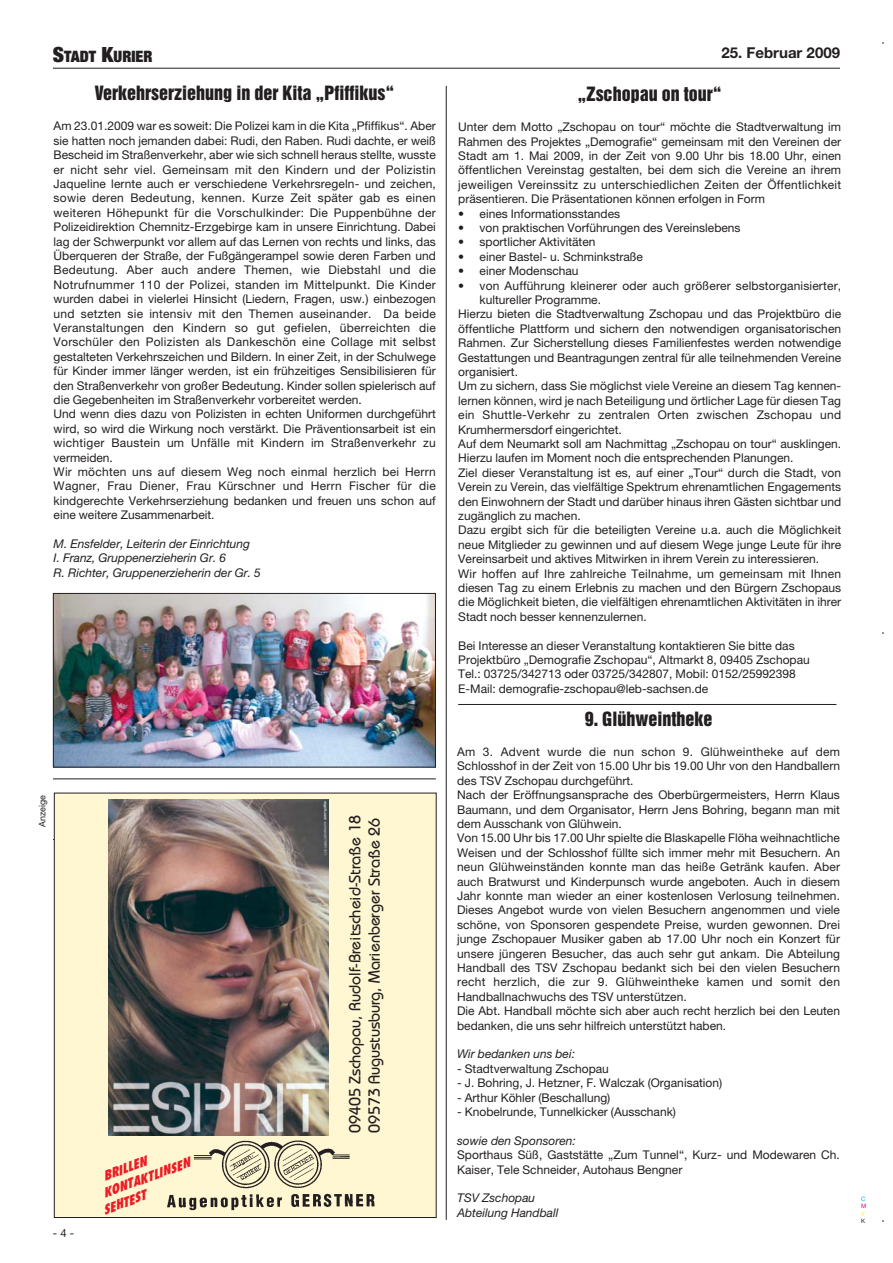
<style>
.page{position:relative;width:893px;height:1263px;background:#fff}
.page>*{position:absolute;margin:0;border:0;box-sizing:border-box;transform-origin:0 0}
.t1{font:18px "Helvetica Inserat";color:#231f20}
.t2{font:500 16.05px/19.4px "Bauhaus";color:#231f20}
.t3{font:900 expanded 15.75px "Helvetica Neue";color:#231f20}
.t4{font:700 15px "Helvetica Neue";color:#231f20}
.t5{font:italic 800 condensed 12.75px "Futura";color:#ed1c24}
.t6{font:12px/14.4px "Helvetica Neue";color:#231f20}
.t7{font:italic 12px/14.4px "Helvetica Neue";color:#231f20}
.t8{font:12px "Helvetica Neue";letter-spacing:.02em;color:#231f20}
.t9{font:11.25px "Helvetica Neue";color:#231f20}
.t10{font:9px "Helvetica Neue";color:#231f20}
.t11{font:6px "Helvetica Neue";color:#00adef}
.t12{font:6px "Helvetica Neue";color:#ec008c}
.t13{font:6px "Helvetica Neue";color:#fff200}
.t14{font:6px "Helvetica Neue";color:#231f20}
.s1{font-size:21px}
</style>
<div class="page">
<hr style="left:53px;top:68px;width:787px;height:1px;background:#231f20">
<hr style="left:446px;top:86px;width:1px;height:1134px;background:#231f20">
<img style="left:52px;top:593px;width:384px;height:247px">
<div style="left:54px;top:793px;width:382px;height:425px;background:#fff6d2"></div>
<img style="left:109px;top:800px;width:219px;height:335px">
<img style="left:167px;top:1140px;width:208px;height:71px">
<hr style="left:53px;top:779px;width:383px;height:1px;background:#231f20">
<hr style="left:458px;top:704px;width:378px;height:1px;background:#231f20">
<h3 class="t3" style="left:53px;top:51px;width:101px"><span class="s1">S</span>TADT <span class="s1">K</span>URIER</h3>
<p class="t4" style="left:721px;top:48px;width:120px">25. Februar 2009</p>
<h1 class="t1" style="left:95px;top:86px;width:301px">Verkehrserziehung in der Kita „Pfiffikus“</h1>
<p class="t6" style="left:54px;top:120px;width:384px">Am 23.01.2009 war es soweit: Die Polizei kam in die Kita „Pfiffikus“. Aber sie hatten noch jemanden dabei: Rudi, den Raben. Rudi dachte, er weiß Bescheid im Straßenverkehr, aber wie sich schnell heraus stellte, wusste er nicht sehr viel. Gemeinsam mit den Kindern und der Polizistin Jaqueline lernte auch er verschiedene Verkehrsregeln- und zeichen, sowie deren Bedeutung, kennen. Kurze Zeit später gab es einen weiteren Höhepunkt für die Vorschulkinder: Die Puppenbühne der Polizeidirektion Chemnitz-Erzgebirge kam in unsere Einrichtung. Dabei lag der Schwerpunkt vor allem auf das Lernen von rechts und links, das Überqueren der Straße, der Fußgängerampel sowie deren Farben und Bedeutung. Aber auch andere Themen, wie Diebstahl und die Notrufnummer 110 der Polizei, standen im Mittelpunkt. Die Kinder wurden dabei in vielerlei Hinsicht (Liedern, Fragen, usw.) einbezogen und setzten sie intensiv mit den Themen auseinander. Da beide Veranstaltungen den Kindern so gut gefielen, überreichten die Vorschüler den Polizisten als Dankeschön eine Collage mit selbst gestalteten Verkehrszeichen und Bildern. In einer Zeit, in der Schulwege für Kinder immer länger werden, ist ein frühzeitiges Sensibilisieren für den Straßenverkehr von großer Bedeutung. Kinder sollen spielerisch auf die Gegebenheiten im Straßenverkehr vorbereitet werden.<br>Und wenn dies dazu von Polizisten in echten Uniformen durchgeführt wird, so wird die Wirkung noch verstärkt. Die Präventionsarbeit ist ein wichtiger Baustein um Unfälle mit Kindern im Straßenverkehr zu vermeiden.<br>Wir möchten uns auf diesem Weg noch einmal herzlich bei Herrn Wagner, Frau Diener, Frau Kürschner und Herrn Fischer für die kindgerechte Verkehrserziehung bedanken und freuen uns schon auf eine weitere Zusammenarbeit.</p>
<p class="t7" style="left:54px;top:538px;width:209px">M. Ensfelder, Leiterin der Einrichtung<br>I. Franz, Gruppenerzieherin Gr. 6<br>R. Richter, Gruppenerzieherin der Gr. 5</p>
<p class="t10" style="left:39px;top:827px;width:33px;rotate:-90deg">Anzeige</p>
<p class="t9" style="left:53px;top:1229px;width:23px">- 4 -</p>
<p class="t5" style="left:101px;top:1171px;width:47px;rotate:-20deg">BRILLEN</p>
<p class="t5" style="left:101px;top:1188px;width:93px;rotate:-20deg">KONTAKTLINSEN</p>
<p class="t5" style="left:101px;top:1205px;width:47px;rotate:-20deg">SEHTEST</p>
<h2 class="t2" style="left:347px;top:1133px;width:320px;rotate:-90deg">09405 Zschopau, Rudolf-Breitscheid-Straße 18<br>09573 Augustusburg, Marienberger Straße 26</h2>
<h1 class="t1" style="left:577px;top:87px;width:146px">„Zschopau on tour“</h1>
<p class="t6" style="left:458px;top:121px;width:384px;text-align:justify">Unter dem Motto „Zschopau on tour“ möchte die Stadtverwaltung im Rahmen des Projektes „Demografie“ gemeinsam mit den Vereinen der Stadt am 1. Mai 2009, in der Zeit von 9.00 Uhr bis 18.00 Uhr, einen öffentlichen Vereinstag gestalten, bei dem sich die Vereine an ihrem jeweiligen Vereinssitz zu unterschiedlichen Zeiten der Öffentlichkeit präsentieren. Die Präsentationen können erfolgen in Form</p>
<p class="t6" style="left:458px;top:207px;width:163px">• eines Informationsstandes</p>
<p class="t6" style="left:458px;top:222px;width:284px">• von praktischen Vorführungen des Vereinslebens</p>
<p class="t6" style="left:458px;top:236px;width:139px">• sportlicher Aktivitäten</p>
<p class="t6" style="left:458px;top:250px;width:186px">• einer Bastel- u. Schminkstraße</p>
<p class="t6" style="left:458px;top:265px;width:122px">• einer Modenschau</p>
<p class="t6" style="left:458px;top:279px;width:384px">• von Aufführung kleinerer oder auch größerer selbstorganisierter,</p>
<p class="t6" style="left:479px;top:294px;width:123px">kultureller Programme.</p>
<p class="t6" style="left:458px;top:308px;width:384px">Hierzu bieten die Stadtverwaltung Zschopau und das Projektbüro die</p>
<p class="t6" style="left:458px;top:322px;width:384px">öffentliche Plattform und sichern den notwendigen organisatorischen</p>
<p class="t6" style="left:458px;top:337px;width:384px">Rahmen. Zur Sicherstellung dieses Familienfestes werden notwendige</p>
<p class="t6" style="left:458px;top:351px;width:384px">Gestattungen und Beantragungen zentral für alle teilnehmenden Vereine</p>
<p class="t6" style="left:458px;top:366px;width:61px">organisiert.</p>
<p class="t6" style="left:458px;top:380px;width:384px">Um zu sichern, dass Sie möglichst viele Vereine an diesem Tag kennen-</p>
<p class="t6" style="left:458px;top:394px;width:384px">lernen können, wird je nach Beteiligung und örtlicher Lage für diesen Tag</p>
<p class="t8" style="left:458px;top:411px;width:384px">ein Shuttle-Verkehr zu zentralen Orten zwischen Zschopau und</p>
<p class="t6" style="left:458px;top:423px;width:165px">Krumhermersdorf eingerichtet.</p>
<p class="t6" style="left:458px;top:438px;width:384px">Auf dem Neumarkt soll am Nachmittag „Zschopau on tour“ ausklingen.</p>
<p class="t6" style="left:458px;top:452px;width:337px">Hierzu laufen im Moment noch die entsprechenden Planungen.</p>
<p class="t6" style="left:458px;top:466px;width:384px">Ziel dieser Veranstaltung ist es, auf einer „Tour“ durch die Stadt, von</p>
<p class="t6" style="left:458px;top:481px;width:384px">Verein zu Verein, das vielfältige Spektrum ehrenamtlichen Engagements</p>
<p class="t6" style="left:458px;top:495px;width:384px">den Einwohnern der Stadt und darüber hinaus ihren Gästen sichtbar und</p>
<p class="t6" style="left:458px;top:510px;width:124px">zugänglich zu machen.</p>
<p class="t6" style="left:458px;top:524px;width:384px">Dazu ergibt sich für die beteiligten Vereine u.a. auch die Möglichkeit</p>
<p class="t6" style="left:458px;top:538px;width:384px">neue Mitglieder zu gewinnen und auf diesem Wege junge Leute für ihre</p>
<p class="t6" style="left:458px;top:553px;width:362px">Vereinsarbeit und aktives Mitwirken in ihrem Verein zu interessieren.</p>
<p class="t8" style="left:458px;top:569px;width:384px">Wir hoffen auf Ihre zahlreiche Teilnahme, um gemeinsam mit Ihnen</p>
<p class="t6" style="left:458px;top:582px;width:384px">diesen Tag zu einem Erlebnis zu machen und den Bürgern Zschopaus</p>
<p class="t6" style="left:458px;top:596px;width:384px">die Möglichkeit bieten, die vielfältigen ehrenamtlichen Aktivitäten in ihrer</p>
<p class="t6" style="left:458px;top:610px;width:190px">Stadt noch besser kennenzulernen.</p>
<p class="t6" style="left:458px;top:639px;width:353px">Bei Interesse an dieser Veranstaltung kontaktieren Sie bitte das Projektbüro „Demografie Zschopau“, Altmarkt 8, 09405 Zschopau Tel.: 03725/342713 oder 03725/342807, Mobil: 0152/25992398<br>E-Mail: demografie-zschopau@leb-sachsen.de</p>
<h1 class="t1" style="left:584px;top:711px;width:129px">9. Glühweintheke</h1>
<p class="t6" style="left:457px;top:746px;width:384px">Am 3. Advent wurde die nun schon 9. Glühweintheke auf dem Schlosshof in der Zeit von 15.00 Uhr bis 19.00 Uhr von den Handballern des TSV Zschopau durchgeführt.<br>Nach der Eröffnungsansprache des Oberbürgermeisters, Herrn Klaus Baumann, und dem Organisator, Herrn Jens Bohring, begann man mit dem Ausschank von Glühwein.<br>Von 15.00 Uhr bis 17.00 Uhr spielte die Blaskapelle Flöha weihnachtliche Weisen und der Schlosshof füllte sich immer mehr mit Besuchern. An neun Glühweinständen konnte man das heiße Getränk kaufen. Aber auch Bratwurst und Kinderpunsch wurde angeboten. Auch in diesem Jahr konnte man wieder an einer kostenlosen Verlosung teilnehmen.<br>Dieses Angebot wurde von vielen Besuchern angenommen und viele schöne, von Sponsoren gespendete Preise, wurden gewonnen. Drei junge Zschopauer Musiker gaben ab 17.00 Uhr noch ein Konzert für unsere jüngeren Besucher, das auch sehr gut ankam. Die Abteilung Handball des TSV Zschopau bedankt sich bei den vielen Besuchern recht herzlich, die zur 9. Glühweintheke kamen und somit den Handballnachwuchs des TSV unterstützen.<br>Die Abt. Handball möchte sich aber auch recht herzlich bei den Leuten bedanken, die uns sehr hilfreich unterstützt haben.</p>
<p class="t7" style="left:457px;top:1048px;width:119px">Wir bedanken uns bei:</p>
<p class="t6" style="left:457px;top:1062px;width:153px">- Stadtverwaltung Zschopau</p>
<p class="t6" style="left:457px;top:1077px;width:266px">- J. Bohring, J. Hetzner, F. Walczak (Organisation)</p>
<p class="t6" style="left:457px;top:1091px;width:155px">- Arthur Köhler (Beschallung)</p>
<p class="t6" style="left:457px;top:1106px;width:220px">- Knobelrunde, Tunnelkicker (Ausschank)</p>
<p class="t7" style="left:457px;top:1134px;width:120px">sowie den Sponsoren:</p>
<p class="t6" style="left:457px;top:1149px;width:384px">Sporthaus Süß, Gaststätte „Zum Tunnel“, Kurz- und Modewaren Ch.<br>Kaiser, Tele Schneider, Autohaus Bengner</p>
<p class="t7" style="left:457px;top:1192px;width:103px">TSV Zschopau<br>Abteilung Handball</p>
<p class="t11" style="left:861px;top:1197px;width:6px">C</p>
<p class="t12" style="left:861px;top:1204px;width:7px">M</p>
<p class="t13" style="left:861px;top:1211px;width:5px">Y</p>
<p class="t14" style="left:861px;top:1219px;width:6px">K</p>
</div>
